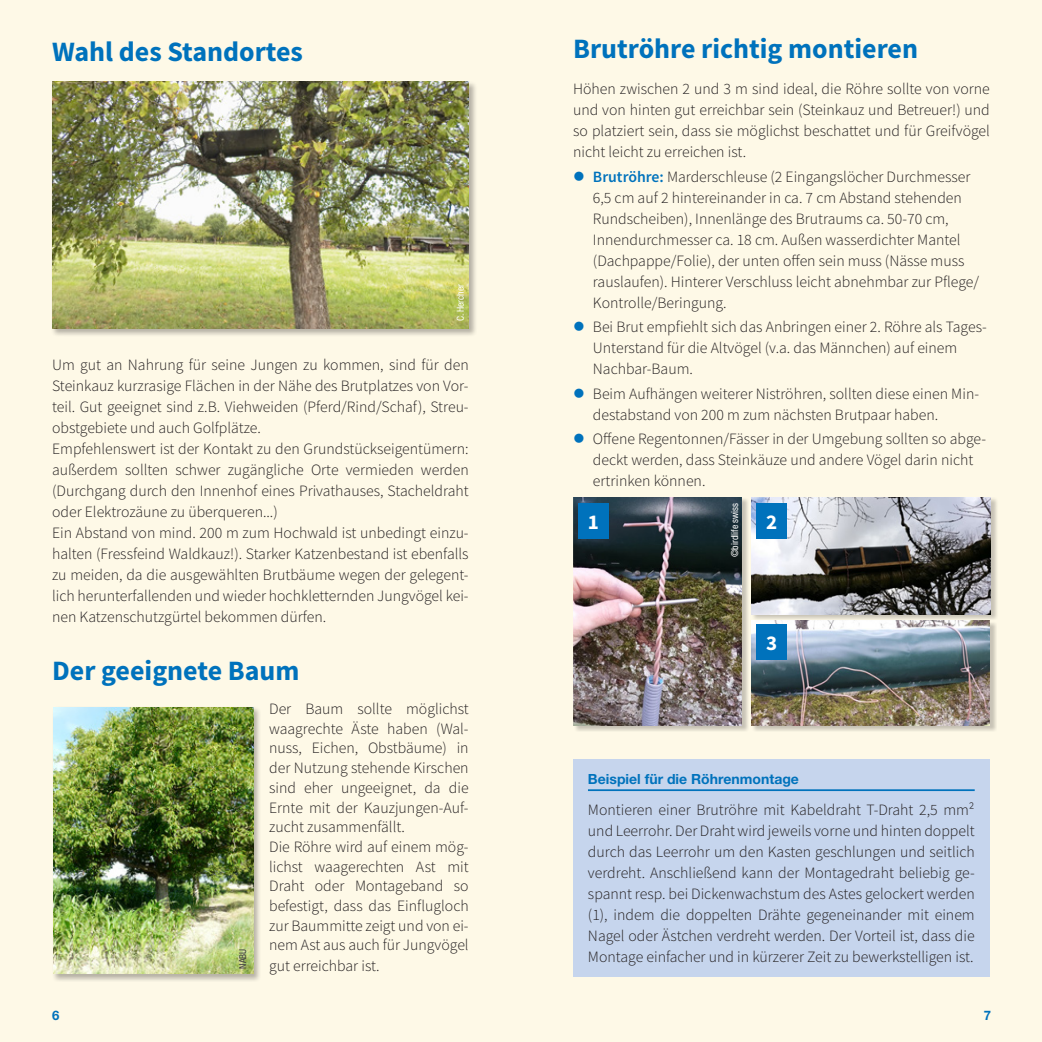
<style>
.page{position:relative;width:1042px;height:1042px;background:#fef9e7}
.page>*{position:absolute;margin:0;border:0;box-sizing:border-box;transform-origin:0 0}
.Titel_Veranstaltung{font:700 28px "Source Sans Pro";color:#0072bc}
.t1{font:700 21px "Source Sans Pro";color:#fff}
.t2{font:300 15.75px/21px "Source Sans Pro";color:#231f20;text-align:justify}
.Linie_Blau{font:700 14px "Helvetica Neue LT Pro";color:#0072bc}
.t3{font:700 13.12px "Helvetica Neue LT Pro";color:#0072bc}
.t4{font:condensed 9.62px "Helvetica Neue LT Pro";color:#fff}
.t5{font:condensed 9.62px "Helvetica Neue LT Pro";color:#3e3e3f}
.s1{font-weight:600;color:#0072bc}
</style>
<div class="page">
<div style="left:52px;top:706px;width:209px;height:275px;background:#231f20;opacity:.33"></div>
<img style="left:53px;top:707px;width:200px;height:267px">
<div style="left:51px;top:81px;width:426px;height:256px;background:#231f20;opacity:.33"></div>
<img style="left:52px;top:82px;width:417px;height:247px">
<div style="left:751px;top:620px;width:246px;height:112px;background:#231f20;opacity:.25"></div>
<img style="left:751px;top:621px;width:239px;height:104px">
<div style="left:573px;top:497px;width:176px;height:235px;background:#231f20;opacity:.25"></div>
<img style="left:573px;top:497px;width:169px;height:228px">
<div style="left:751px;top:497px;width:247px;height:124px;background:#231f20;opacity:.25"></div>
<img style="left:751px;top:497px;width:240px;height:117px">
<div style="left:578px;top:503px;width:31px;height:35px;background:#0072bc"></div>
<div style="left:756px;top:503px;width:31px;height:35px;background:#0072bc"></div>
<div style="left:756px;top:624px;width:31px;height:36px;background:#0072bc"></div>
<div style="left:573px;top:759px;width:416px;height:218px;background:#c6d5ed"></div>
<hr style="left:588px;top:789px;width:386px;height:2px;background:#0072bc">
<p class="Titel_Veranstaltung" style="left:52px;top:32px;width:252px">Wahl des Standortes</p>
<p class="t4" style="left:455px;top:321px;width:38px;rotate:-90deg">C. Hercher</p>
<p class="t2" style="left:52px;top:354px;width:418px">Um gut an Nahrung für seine Jungen zu kommen, sind für den Steinkauz kurzrasige Flächen in der Nähe des Brutplatzes von Vor&shy;teil. Gut geeignet sind z.B. Viehweiden (Pferd/Rind/Schaf), Streu&shy;obstgebiete und auch Golfplätze.</p>
<p class="t2" style="left:52px;top:438px;width:418px">Empfehlenswert ist der Kontakt zu den Grundstückseigentümern: außerdem sollten schwer zugängliche Orte vermieden werden (Durchgang durch den Innenhof eines Privathauses, Stacheldraht oder Elektrozäune zu überqueren...)</p>
<p class="t2" style="left:52px;top:522px;width:418px">Ein Abstand von mind. 200 m zum Hochwald ist unbedingt einzu&shy;halten (Fressfeind Waldkauz!). Starker Katzenbestand ist ebenfalls zu meiden, da die ausgewählten Brutbäume wegen der gelegent&shy;lich herunterfallenden und wieder hochkletternden Jungvögel kei&shy;nen Katzenschutzgürtel bekommen dürfen.</p>
<p class="Titel_Veranstaltung" style="left:52px;top:651px;width:249px">Der geeignete Baum</p>
<p class="t2" style="left:269px;top:699px;width:201px;line-height:19.6px">Der Baum sollte möglichst waagrechte Äste haben (Wal&shy;nuss, Eichen, Obstbäume) in der Nutzung stehende Kirschen sind eher ungeeignet, da die Ernte mit der Kauzjungen-Auf&shy;zucht zusammenfällt.</p>
<p class="t2" style="left:269px;top:837px;width:201px;line-height:19.9px">Die Röhre wird auf einem mög&shy;lichst waagerechten Ast mit Draht oder Montageband so befestigt, dass das Einflugloch zur Baummitte zeigt und von ei&shy;nem Ast aus auch für Jungvögel gut erreichbar ist.</p>
<p class="t5" style="left:237px;top:969px;width:22px;rotate:-90deg">NABU</p>
<p class="Titel_Veranstaltung" style="left:573px;top:30px;width:346px">Brutröhre richtig montieren</p>
<p class="t2" style="left:573px;top:78px;width:418px">Höhen zwischen 2 und 3 m sind ideal, die Röhre sollte von vorne und von hinten gut erreichbar sein (Steinkauz und Betreuer!) und so platziert sein, dass sie möglichst beschattet und für Greifvögel nicht leicht zu erreichen ist.</p>
<p class="t2" style="left:593px;top:166px;width:388px;text-align:left"><span class="s1">Brutröhre:</span> Marderschleuse (2 Eingangslöcher Durchmesser 6,5 cm auf 2 hintereinander in ca. 7 cm Abstand stehenden Rundscheiben), Innenlänge des Brutraums ca. 50-70 cm, Innendurchmesser ca. 18 cm. Außen wasserdichter Mantel (Dachpappe/Folie), der unten offen sein muss (Nässe muss rauslaufen). Hinterer Verschluss leicht abnehmbar zur Pflege/ Kontrolle/Beringung.</p>
<p class="t2" style="left:593px;top:316px;width:395px;text-align:left">Bei Brut empfiehlt sich das Anbringen einer 2. Röhre als Tages-<br>Unterstand für die Altvögel (v.a. das Männchen) auf einem<br>Nachbar-Baum.</p>
<p class="t2" style="left:593px;top:383px;width:388px">Beim Aufhängen weiterer Niströhren, sollten diese einen Min&shy;destabstand von 200 m zum nächsten Brutpaar haben.</p>
<p class="t2" style="left:593px;top:428px;width:395px;text-align:left">Offene Regentonnen/Fässer in der Umgebung sollten so abge&shy;deckt werden, dass Steinkäuze und andere Vögel darin nicht ertrinken können.</p>
<p class="t4" style="left:729px;top:557px;width:56px;rotate:-90deg">©birdlife swiss</p>
<p class="t1" style="left:588px;top:507px;width:13px">1</p>
<p class="t1" style="left:766px;top:507px;width:13px">2</p>
<p class="t1" style="left:766px;top:629px;width:13px">3</p>
<p class="Linie_Blau" style="left:588px;top:770px;width:212px">Beispiel für die Röhrenmontage</p>
<p class="t2" style="left:588px;top:799px;width:388px">Montieren einer Brutröhre mit Kabeldraht T-Draht 2,5 mm² und Leerrohr. Der Draht wird jeweils vorne und hinten doppelt durch das Leerrohr um den Kasten geschlungen und seitlich verdreht. Anschließend kann der Montagedraht beliebig ge&shy;spannt resp. bei Dickenwachstum des Astes gelockert werden (1), indem die doppelten Drähte gegeneinander mit einem Nagel oder Ästchen verdreht werden. Der Vorteil ist, dass die Montage einfacher und in kürzerer Zeit zu bewerkstelligen ist.</p>
<p class="t3" style="left:52px;top:1007px;width:9px">6</p>
<p class="t3" style="left:984px;top:1007px;width:9px">7</p>
</div>
